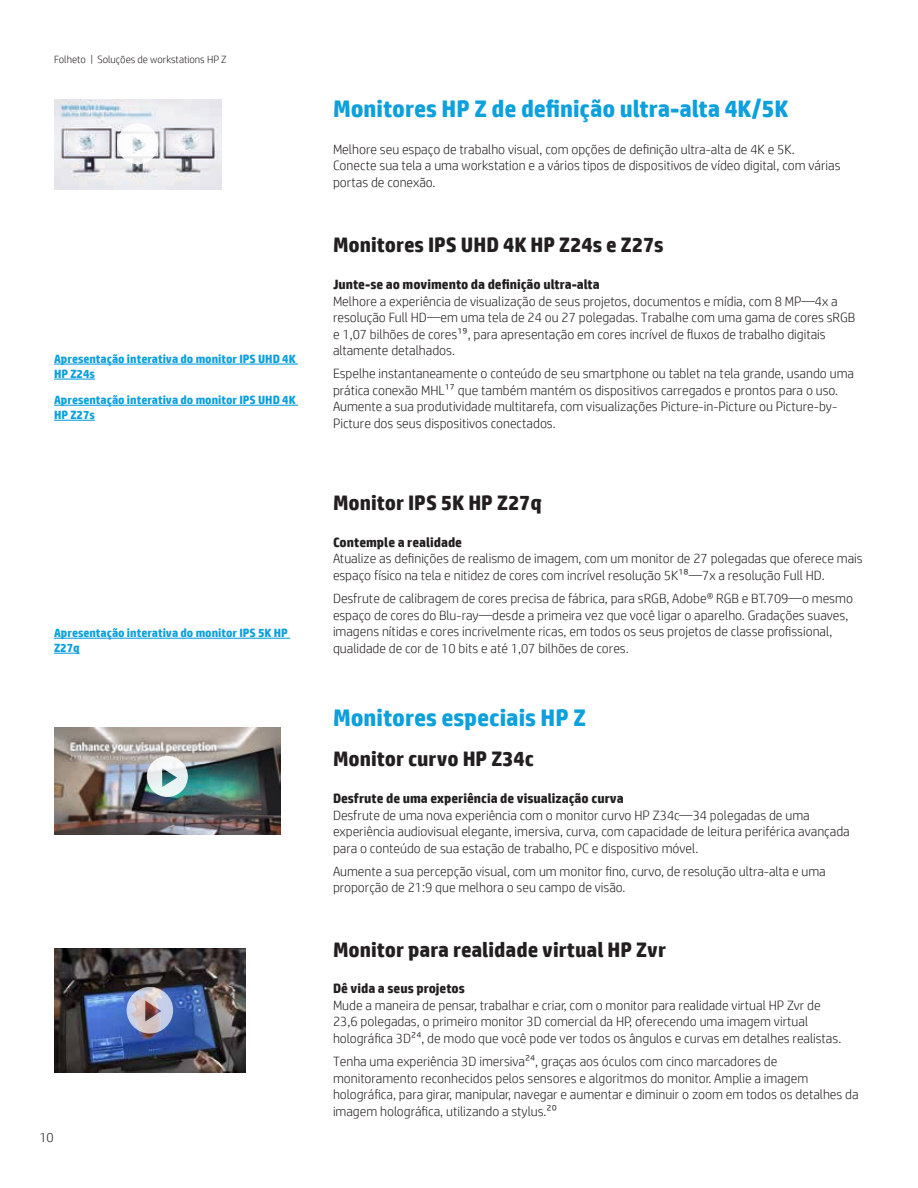
<style>
.page{position:relative;width:918px;height:1188px;background:#fff}
.page>*{position:absolute;margin:0;border:0;box-sizing:border-box;transform-origin:0 0}
.Subhead_14_16_bold_b{font:700 24px "HP Simplified";color:#0ca0dd}
.Body{font:700 24px "HP Simplified";color:#0ca0dd}
.Subhead_14_16_bold_b-2{font:700 21px "HP Simplified";color:#231f20}
.Body_header_bold{font:700 21px "HP Simplified";color:#231f20}
.Body-2{font:300 13.5px/16.5px "HP Simplified";color:#231f20}
.Body_before_bullet{font:300 13.5px/16.5px "HP Simplified";color:#231f20}
.Body_header_bold-2{font:700 13.5px "HP Simplified";color:#231f20}
.Sidebar_header{font:700 12px/15px "HP Simplified";color:#0ca0dd}
.Title_descriptor{font:300 10.5px "HP Simplified";color:#231f20}
</style>
<div class="page">
<hr style="left:54px;top:364px;width:244px;height:1px;background:#0ca0dd">
<hr style="left:54px;top:379px;width:41px;height:1px;background:#0ca0dd">
<hr style="left:54px;top:638px;width:236px;height:1px;background:#0ca0dd">
<svg style="left:54px;top:653px;width:26px;height:1px"></svg>
<hr style="left:54px;top:405px;width:244px;height:1px;background:#0ca0dd">
<hr style="left:54px;top:420px;width:41px;height:1px;background:#0ca0dd">
<img style="left:54px;top:727px;width:227px;height:108px">
<svg style="left:147px;top:756px;width:41px;height:41px"></svg>
<img style="left:54px;top:99px;width:168px;height:90px">
<svg style="left:117px;top:123px;width:41px;height:41px"></svg>
<img style="left:54px;top:948px;width:192px;height:124px">
<svg style="left:127px;top:987px;width:46px;height:46px;background:#a9a8bd"></svg>
<p class="Title_descriptor" style="left:54px;top:53px;width:174px">Folheto | Soluções de workstations HP Z</p>
<p class="Sidebar_header" style="left:54px;top:351px;width:243px">Apresentação interativa do monitor IPS UHD 4K<br>HP Z24s</p>
<p class="Sidebar_header" style="left:54px;top:392px;width:243px">Apresentação interativa do monitor IPS UHD 4K<br>HP Z27s</p>
<p class="Sidebar_header" style="left:54px;top:625px;width:235px">Apresentação interativa do monitor IPS 5K HP<br>Z27q</p>
<p class="Body-2" style="left:39px;top:1129px;width:16px">10</p>
<p class="Subhead_14_16_bold_b" style="left:333px;top:95px;width:457px">Monitores HP Z de definição ultra-alta 4K/5K</p>
<p class="Body-2" style="left:333px;top:141px;width:509px">Melhore seu espaço de trabalho visual, com opções de definição ultra-alta de 4K e 5K.<br>Conecte sua tela a uma workstation e a vários tipos de dispositivos de vídeo digital, com várias portas de conexão.</p>
<p class="Body_header_bold" style="left:333px;top:233px;width:332px">Monitores IPS UHD 4K HP Z24s e Z27s</p>
<p class="Body_header_bold-2" style="left:333px;top:277px;width:268px">Junte-se ao movimento da definição ultra-alta</p>
<p class="Body_before_bullet" style="left:333px;top:293px;width:524px">Melhore a experiência de visualização de seus projetos, documentos e mídia, com 8 MP—4x a resolução Full HD—em uma tela de 24 ou 27 polegadas. Trabalhe com uma gama de cores sRGB e 1,07 bilhões de cores19, para apresentação em cores incrível de fluxos de trabalho digitais altamente detalhados.</p>
<p class="Body-2" style="left:333px;top:365px;width:523px">Espelhe instantaneamente o conteúdo de seu smartphone ou tablet na tela grande, usando uma prática conexão MHL17 que também mantém os dispositivos carregados e prontos para o uso.<br>Aumente a sua produtividade multitarefa, com visualizações Picture-in-Picture ou Picture-by-Picture dos seus dispositivos conectados.</p>
<p class="Body_header_bold" style="left:333px;top:491px;width:210px">Monitor IPS 5K HP Z27q</p>
<p class="Body_header_bold-2" style="left:333px;top:534px;width:131px">Contemple a realidade</p>
<p class="Body_before_bullet" style="left:333px;top:550px;width:531px">Atualize as definições de realismo de imagem, com um monitor de 27 polegadas que oferece mais espaço físico na tela e nitidez de cores com incrível resolução 5K18—7x a resolução Full HD.</p>
<p class="Body-2" style="left:333px;top:590px;width:522px">Desfrute de calibragem de cores precisa de fábrica, para sRGB, Adobe® RGB e BT.709—o mesmo espaço de cores do Blu-ray—desde a primeira vez que você ligar o aparelho. Gradações suaves, imagens nítidas e cores incrivelmente ricas, em todos os seus projetos de classe profissional, qualidade de cor de 10 bits e até 1,07 bilhões de cores.</p>
<p class="Body" style="left:333px;top:704px;width:254px">Monitores especiais HP Z</p>
<p class="Subhead_14_16_bold_b-2" style="left:333px;top:747px;width:203px">Monitor curvo HP Z34c</p>
<p class="Body_header_bold-2" style="left:333px;top:790px;width:292px">Desfrute de uma experiência de visualização curva</p>
<p class="Body_before_bullet" style="left:333px;top:806px;width:518px">Desfrute de uma nova experiência com o monitor curvo HP Z34c—34 polegadas de uma experiência audiovisual elegante, imersiva, curva, com capacidade de leitura periférica avançada para o conteúdo de sua estação de trabalho, PC e dispositivo móvel.</p>
<p class="Body-2" style="left:333px;top:863px;width:494px">Aumente a sua percepção visual, com um monitor fino, curvo, de resolução ultra-alta e uma proporção de 21:9 que melhora o seu campo de visão.</p>
<p class="Subhead_14_16_bold_b-2" style="left:333px;top:937px;width:335px">Monitor para realidade virtual HP Zvr</p>
<p class="Body_header_bold-2" style="left:333px;top:981px;width:133px">Dê vida a seus projetos</p>
<p class="Body_before_bullet" style="left:333px;top:997px;width:510px">Mude a maneira de pensar, trabalhar e criar, com o monitor para realidade virtual HP Zvr de<br>23,6 polegadas, o primeiro monitor 3D comercial da HP, oferecendo uma imagem virtual holográfica 3D24, de modo que você pode ver todos os ângulos e curvas em detalhes realistas.</p>
<p class="Body-2" style="left:333px;top:1053px;width:527px">Tenha uma experiência 3D imersiva24, graças aos óculos com cinco marcadores de monitoramento reconhecidos pelos sensores e algoritmos do monitor. Amplie a imagem holográfica, para girar, manipular, navegar e aumentar e diminuir o zoom em todos os detalhes da imagem holográfica, utilizando a stylus.20</p>
</div>
